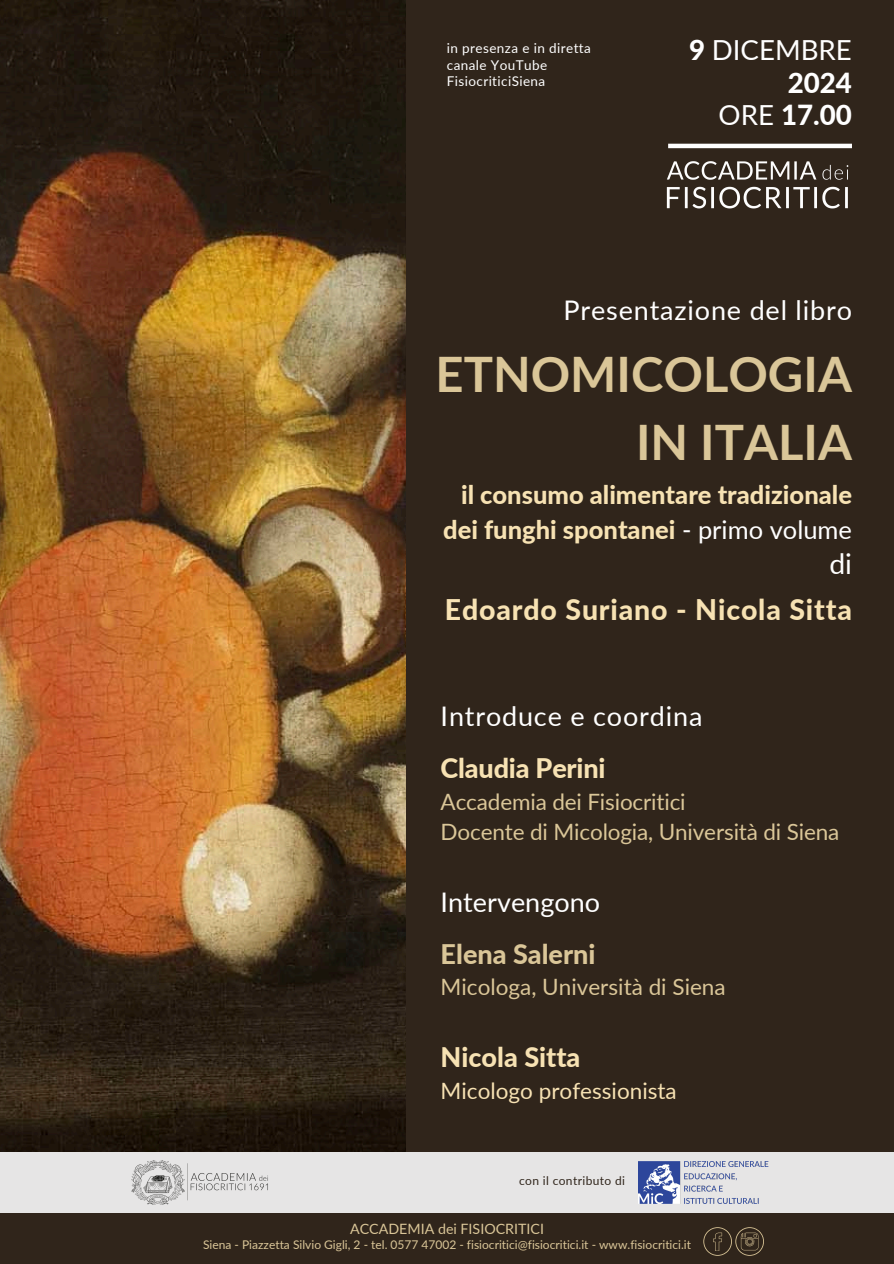
<style>
.page{position:relative;width:894px;height:1264px;background:#fff}
.page>*{position:absolute;margin:0;border:0;box-sizing:border-box;transform-origin:0 0}
.t1{font:700 48.9px/67.5px "Lato";color:#dac698;text-align:right}
.t2{font:800 28.5px "Lato";letter-spacing:.03em;color:#f7e2b3}
.t3{font:28.35px "Lato";color:#fff}
.t4{font:27.6px/32.8px "Lato";color:#fff;text-align:right}
.t5{font:27px "Lato";letter-spacing:.03em;color:#fff}
.t6{font:800 27px "Lato";letter-spacing:-.005em;color:#f7e2b3}
.t7{font:27px "Lato";color:#fff}
.t8{font:800 27px "Lato";color:#dac698}
.t9{font:800 25.5px/34.8px "Lato";color:#f7e2b3;text-align:right}
.t10{font:22.5px/30.6px "Lato";letter-spacing:-.005em;color:#dac698}
.t11{font:22.5px "Lato";color:#f7e2b3}
.t12{font:14.25px "Lato";color:#dac698}
.t13{font:13.5px "Lato";letter-spacing:.03em;color:#fff}
.t14{font:12px "Lato";color:#dac698}
.t15{font:12px "Lato";letter-spacing:.03em;color:#30251b}
.s1{font-weight:800}
.s2{font-weight:400;color:#fff}
</style>
<div class="page">
<div style="left:0;top:0;width:893px;height:1263px;background:#30251b"></div>
<img style="left:0;top:0;width:405px;height:1152px">
<div style="left:0;top:1152px;width:893px;height:60px;background:#e6e5e5"></div>
<img style="left:131px;top:1160px;width:137px;height:45px">
<svg style="left:703px;top:1227px;width:60px;height:28px"></svg>
<img style="left:638px;top:1161px;width:129px;height:42px">
<img style="left:666px;top:161px;width:183px;height:48px">
<hr style="left:668px;top:144px;width:183px;height:4px;background:#fff">
<p class="t13" style="left:446px;top:39px;width:145px">in presenza e in diretta</p>
<p class="t13" style="left:446px;top:56px;width:102px">canale YouTube</p>
<p class="t13" style="left:446px;top:73px;width:100px">FisiocriticiSiena</p>
<h4 class="t4" style="left:689px;top:33px;width:164px"><span class="s1">9</span> DICEMBRE<br><span class="s1">2024<br></span>ORE <span class="s1">17.00</span></h4>
<h6 class="t5" style="left:563px;top:293px;width:290px">Presentazione del libro</h6>
<h5 class="t1" style="left:435px;top:339px;width:418px">ETNOMICOLOGIA<br>IN ITALIA</h5>
<p class="t9" style="left:443px;top:476px;width:410px">il consumo alimentare tradizionale dei funghi spontanei <span class="s2">- primo volume</span></p>
<p class="t3" style="left:829px;top:546px;width:24px">di</p>
<h6 class="t2" style="left:444px;top:591px;width:408px">Edoardo Suriano - Nicola Sitta</h6>
<h4 class="t5" style="left:440px;top:699px;width:263px">Introduce e coordina</h4>
<h3 class="t6" style="left:440px;top:751px;width:166px">Claudia Perini</h3>
<h3 class="t10" style="left:440px;top:785px;width:400px">Accademia dei Fisiocritici<br>Docente di Micologia, Università di Siena</h3>
<h4 class="t7" style="left:440px;top:885px;width:161px">Intervengono</h4>
<h6 class="t8" style="left:440px;top:937px;width:156px">Elena Salerni</h6>
<h6 class="t10" style="left:440px;top:971px;width:286px">Micologa, Università di Siena</h6>
<h4 class="t6" style="left:440px;top:1040px;width:141px">Nicola Sitta</h4>
<h4 class="t11" style="left:440px;top:1076px;width:237px">Micologo professionista</h4>
<h1 class="t15" style="left:519px;top:1172px;width:107px">con il contributo di</h1>
<p class="t12" style="left:350px;top:1219px;width:195px">ACCADEMIA dei FISIOCRITICI</p>
<p class="t14" style="left:203px;top:1237px;width:489px">Siena - Piazzetta Silvio Gigli, 2 - tel. 0577 47002 - fisiocritici@fisiocritici.it - www.fisiocritici.it</p>
</div>
